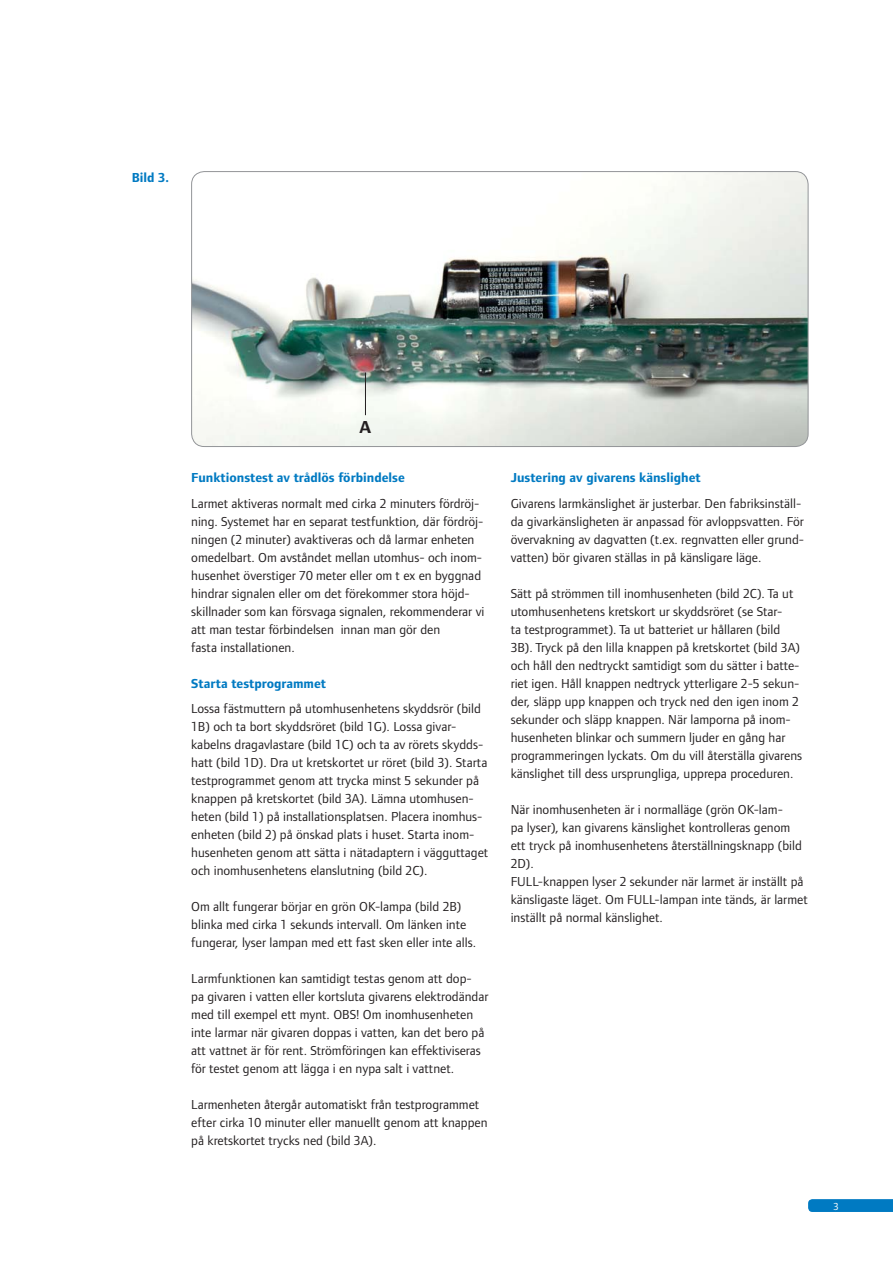
<style>
.page{position:relative;width:893px;height:1263px;background:#fff}
.page>*{position:absolute;margin:0;border:0;box-sizing:border-box;transform-origin:0 0}
.t1{font:700 18px "Foundry Form Sans";color:#231f20}
.t2{font:13.5px/18px "Foundry Form Sans";color:#231f20}
.t3{font:700 13.5px "Foundry Form Sans";color:#007ac2}
.t4{font:10.5px "Foundry Form Sans";color:#fff}
</style>
<div class="page">
<svg style="left:808px;top:1199px;width:84px;height:13px"></svg>
<img style="left:192px;top:172px;width:616px;height:275px;border-radius:13px">
<div style="left:191px;top:171px;width:617px;height:276px;border:1px solid #939598;border-radius:13px"></div>
<hr style="left:365px;top:373px;width:1px;height:42px;background:#231f20">
<p class="t3" style="left:132px;top:172px;width:39px">Bild 3.</p>
<h1 class="t1" style="left:359px;top:420px;width:13px">A</h1>
<p class="t3" style="left:191px;top:473px;width:215px">Funktionstest av trådlös förbindelse</p>
<p class="t2" style="left:191px;top:496px;width:295px">Larmet aktiveras normalt med cirka 2 minuters fördröj&shy;ning. Systemet har en separat testfunktion, där fördröj&shy;ningen (2 minuter) avaktiveras och då larmar enheten omedelbart. Om avståndet mellan utomhus- och inom&shy;husenhet överstiger 70 meter eller om t ex en byggnad hindrar signalen eller om det förekommer stora höjd&shy;skillnader som kan försvaga signalen, rekommenderar vi att man testar förbindelsen innan man gör den<br>fasta installationen.</p>
<p class="t3" style="left:191px;top:678px;width:136px">Starta testprogrammet</p>
<p class="t2" style="left:191px;top:701px;width:298px">Lossa fästmuttern på utomhusenhetens skyddsrör (bild 1B) och ta bort skyddsröret (bild 1G). Lossa givar&shy;kabelns dragavlastare (bild 1C) och ta av rörets skydds&shy;hatt (bild 1D). Dra ut kretskortet ur röret (bild 3). Starta testprogrammet genom att trycka minst 5 sekunder på knappen på kretskortet (bild 3A). Lämna utomhusen&shy;heten (bild 1) på installationsplatsen. Placera inomhus&shy;enheten (bild 2) på önskad plats i huset. Starta inom&shy;husenheten genom att sätta i nätadaptern i vägguttaget och inomhusenhetens elanslutning (bild 2C).</p>
<p class="t2" style="left:191px;top:899px;width:286px">Om allt fungerar börjar en grön OK-lampa (bild 2B) blinka med cirka 1 sekunds intervall. Om länken inte fungerar, lyser lampan med ett fast sken eller inte alls.</p>
<p class="t2" style="left:191px;top:971px;width:299px">Larmfunktionen kan samtidigt testas genom att dop-<br>pa givaren i vatten eller kortsluta givarens elektrodändar med till exempel ett mynt. OBS! Om inomhusenheten inte larmar när givaren doppas i vatten, kan det bero på att vattnet är för rent. Strömföringen kan effektiviseras för testet genom att lägga i en nypa salt i vattnet.</p>
<p class="t2" style="left:191px;top:1097px;width:298px">Larmenheten återgår automatiskt från testprogrammet efter cirka 10 minuter eller manuellt genom att knappen på kretskortet trycks ned (bild 3A).</p>
<p class="t3" style="left:510px;top:473px;width:192px">Justering av givarens känslighet</p>
<p class="t2" style="left:510px;top:496px;width:295px">Givarens larmkänslighet är justerbar. Den fabriksinställ&shy;da givarkänsligheten är anpassad för avloppsvatten. För övervakning av dagvatten (t.ex. regnvatten eller grund&shy;vatten) bör givaren ställas in på känsligare läge.</p>
<p class="t2" style="left:510px;top:586px;width:293px">Sätt på strömmen till inomhusenheten (bild 2C). Ta ut utomhusenhetens kretskort ur skyddsröret (se Star-<br>ta testprogrammet). Ta ut batteriet ur hållaren (bild 3B). Tryck på den lilla knappen på kretskortet (bild 3A) och håll den nedtryckt samtidigt som du sätter i batte&shy;riet igen. Håll knappen nedtryck ytterligare 2-5 sekun&shy;der, släpp upp knappen och tryck ned den igen inom 2 sekunder och släpp knappen. När lamporna på inom&shy;husenheten blinkar och summern ljuder en gång har programmeringen lyckats. Om du vill återställa givarens känslighet till dess ursprungliga, upprepa proceduren.</p>
<p class="t2" style="left:510px;top:802px;width:298px">När inomhusenheten är i normalläge (grön OK-lam-<br>pa lyser), kan givarens känslighet kontrolleras genom ett tryck på inomhusenhetens återställningsknapp (bild 2D).<br>FULL-knappen lyser 2 sekunder när larmet är inställt på känsligaste läget. Om FULL-lampan inte tänds, är larmet inställt på normal känslighet.</p>
<p class="t4" style="left:833px;top:1202px;width:7px">3</p>
</div>
